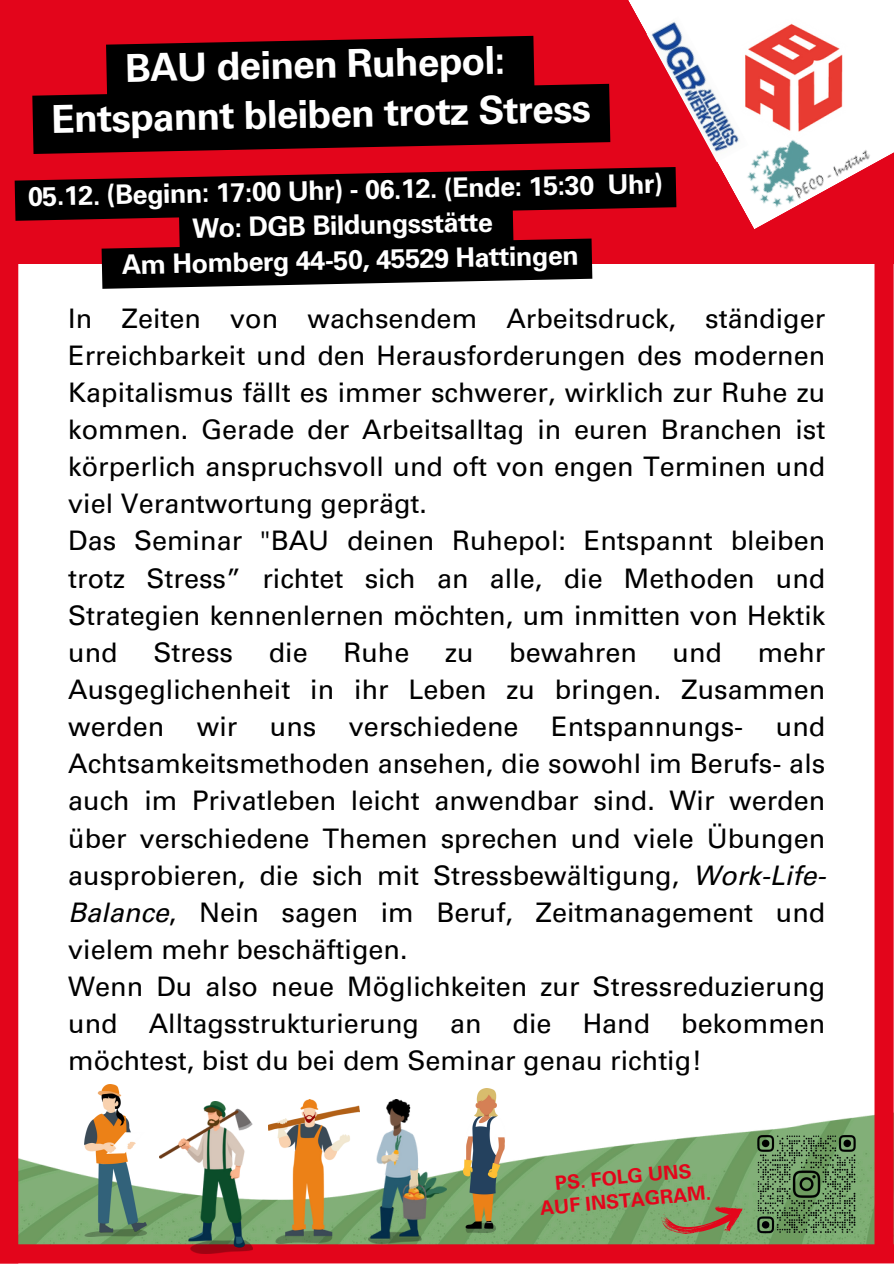
<style>
.page{position:relative;width:894px;height:1264px;background:#fff}
.page>*{position:absolute;margin:0;border:0;box-sizing:border-box;transform-origin:0 0}
.t1{font:700 38.7px/49.5px "Univers LT Pro 65";color:#fff;text-align:center}
.t2{font:27px/37.2px "Univers LT Pro 55 Roman";color:#000}
.t3{font:700 27px/34.8px "Univers LT Pro 65";color:#fff;text-align:center}
.t4{font:700 19.5px/23.5px "Univers LT Pro 65";color:#e3051b;text-align:center}
.s1{font-family:"Univers LT Pro 55";font-style:italic}
</style>
<div class="page">
<div style="left:0;top:0;width:893px;height:264px;background:#e3051b"></div>
<img style="left:18px;top:1106px;width:856px;height:138px">
<div style="left:874px;top:17px;width:19px;height:1244px;background:#e3051b"></div>
<div style="left:0;top:0;width:18px;height:1263px;background:#e3051b"></div>
<svg style="left:610px;top:0;width:283px;height:229px"></svg>
<div style="left:0;top:1244px;width:893px;height:19px;background:#e3051b"></div>
<img style="left:368px;top:1099px;width:78px;height:144px">
<img style="left:268px;top:1099px;width:91px;height:144px">
<img style="left:85px;top:1084px;width:62px;height:152px">
<img style="left:160px;top:1101px;width:92px;height:152px">
<img style="left:463px;top:1088px;width:42px;height:144px">
<svg style="left:659px;top:1186px;width:84px;height:59px"></svg>
<img style="left:748px;top:17px;width:98px;height:83px">
<img style="left:646px;top:17px;width:102px;height:145px">
<img style="left:733px;top:100px;width:146px;height:124px">
<img style="left:745px;top:1122px;width:122px;height:115px">
<svg style="left:32px;top:35px;width:578px;height:119px;fill:#000"></svg>
<svg style="left:15px;top:167px;width:662px;height:123px;fill:#000"></svg>
<p class="t1" style="left:50px;top:49px;width:541px;rotate:-1deg">BAU deinen Ruhepol:<br>Entspannt bleiben trotz Stress</p>
<p class="t3" style="left:28px;top:182px;width:636px;rotate:-1deg">05.12. (Beginn: 17:00 Uhr) - 06.12. (Ende: 15:30 Uhr)<br>Wo: DGB Bildungsstätte<br>Am Homberg 44-50, 45529 Hattingen</p>
<p class="t2" style="left:68px;top:303px;width:758px">In Zeiten von wachsendem Arbeitsdruck, ständiger Erreichbarkeit und den Herausforderungen des modernen Kapitalismus fällt es immer schwerer, wirklich zur Ruhe zu kommen. Gerade der Arbeitsalltag in euren Branchen ist körperlich anspruchsvoll und oft von engen Terminen und viel Verantwortung geprägt.<br>Das Seminar "BAU deinen Ruhepol: Entspannt bleiben trotz Stress” richtet sich an alle, die Methoden und Strategien kennenlernen möchten, um inmitten von Hektik und</p>
<p class="t2" style="left:153px;top:637px;width:81px">Stress</p>
<p class="t2" style="left:268px;top:637px;width:41px">die</p>
<p class="t2" style="left:343px;top:637px;width:68px">Ruhe</p>
<p class="t2" style="left:445px;top:637px;width:30px">zu</p>
<p class="t2" style="left:509px;top:637px;width:129px">bewahren</p>
<p class="t2" style="left:672px;top:637px;width:51px">und</p>
<p class="t2" style="left:68px;top:637px;width:759px;text-indent:689px">mehr Ausgeglichenheit in ihr Leben zu bringen. Zusammen werden wir uns verschiedene Entspannungs- und Achtsamkeitsmethoden ansehen, die sowohl im Berufs- als auch im Privatleben leicht anwendbar sind. Wir werden über verschiedene Themen sprechen und viele Übungen ausprobieren, die sich mit Stressbewältigung, <span class="s1">Work-Life-Balance</span>, Nein sagen im Beruf, Zeitmanagement und vielem mehr beschäftigen.<br>Wenn Du also neue Möglichkeiten zur Stressreduzierung und Alltagsstrukturierung an die Hand bekommen möchtest, bist du bei dem Seminar genau richtig!</p>
<p class="t4" style="left:537px;top:1175px;width:173px;rotate:-5deg">PS. FOLG UNS<br>AUF INSTAGRAM.</p>
</div>
